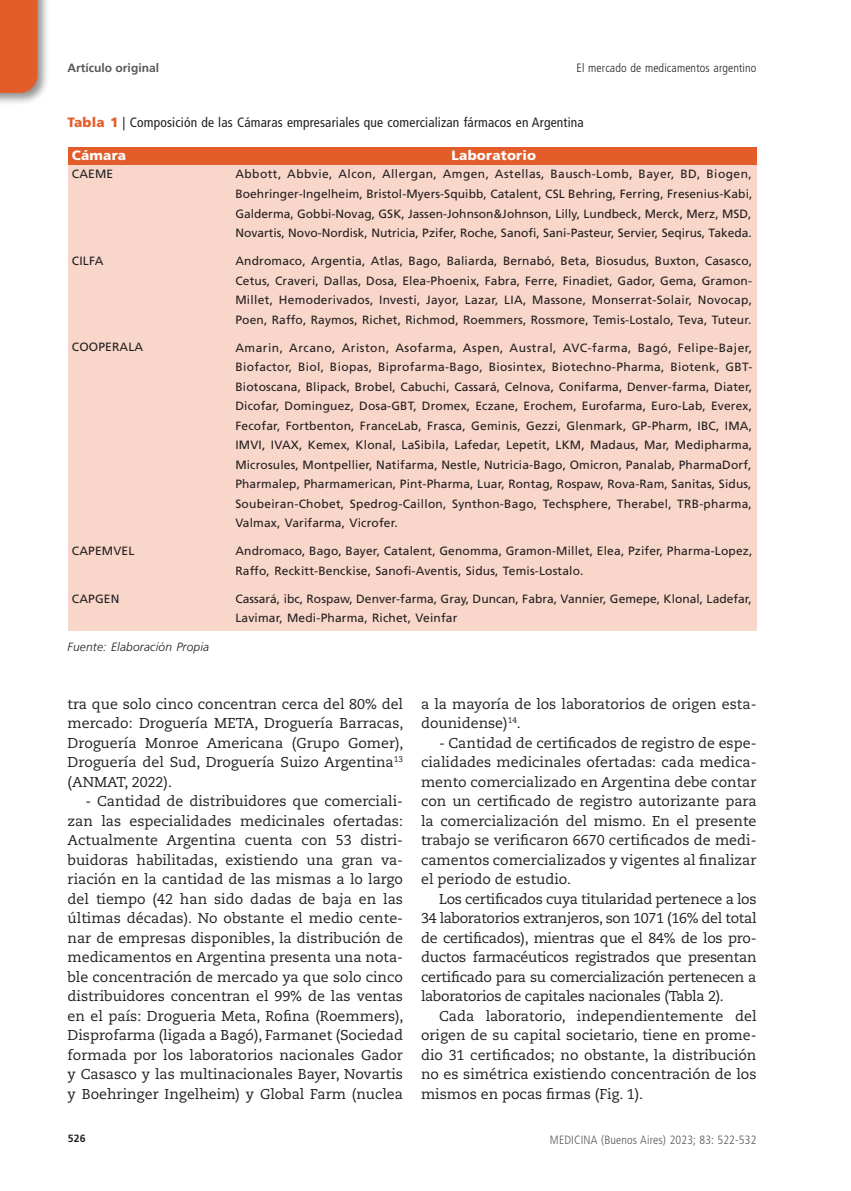
<style>
.page{position:relative;width:851px;height:1191px;background:#fff}
.page>*{position:absolute;margin:0;border:0;box-sizing:border-box;transform-origin:0 0}
.texto1{font:14.25px/19.5px "Caecilia LT Std";color:#231f20;text-align:justify}
.tablatit{font:condensed 13.5px "Frutiger LT Std";letter-spacing:.01em;color:#231f20}
.tablacab{font:900 13.5px "Frutiger LT Std";letter-spacing:.015em;color:#fff}
.tabla{font:12px/19.5px "Frutiger LT Std";letter-spacing:.015em;color:#231f20;text-align:justify}
.t1{font:300 condensed 12px "Frutiger LT Std";letter-spacing:.01em;color:#57585a}
.t2{font:300 condensed 12px "Frutiger LT Std";letter-spacing:.01em;color:#231f20}
.epigrafe_pie{font:italic 300 12px "Frutiger LT Std";letter-spacing:.015em;color:#231f20}
.t3{font:700 12px "Frutiger LT Std";color:#57585a}
.t4{font:700 10.5px "Frutiger LT Std";color:#231f20}
.s1{font-weight:900;font-stretch:normal;color:#e25d29}
</style>
<div class="page">
<div style="left:0;top:0;width:50px;height:105px;background:#231f20;opacity:.5"></div>
<div style="left:0;top:0;width:38px;height:93px;background:#e25d29"></div>
<div style="left:68px;top:165px;width:688px;height:466px;background:#f8d6c9"></div>
<div style="left:68px;top:148px;width:688px;height:17px;background:#e25d29"></div>
<p class="t3" style="left:68px;top:61px;width:93px">Artículo original</p>
<p class="t2" style="left:576px;top:61px;width:181px">El mercado de medicamentos argentino</p>
<p class="tablatit" style="left:68px;top:115px;width:517px"><span class="s1">Tabla 1</span> | Composición de las Cámaras empresariales que comercializan fármacos en Argentina</p>
<p class="tablacab" style="left:72px;top:147px;width:56px">Cámara</p>
<p class="tablacab" style="left:451px;top:147px;width:86px">Laboratorio</p>
<p class="tabla" style="left:235px;top:165px;width:518px">Abbott, Abbvie, Alcon, Allergan, Amgen, Astellas, Bausch-Lomb, Bayer, BD, Biogen, Boehringer-Ingelheim, Bristol-Myers-Squibb, Catalent, CSL Behring, Ferring, Fresenius-Kabi, Galderma, Gobbi-Novag, GSK, Jassen-Johnson&amp;Johnson, Lilly, Lundbeck, Merck, Merz, MSD, Novartis, Novo-Nordisk, Nutricia, Pzifer, Roche, Sanofi, Sani-Pasteur, Servier, Seqirus, Takeda.</p>
<p class="tabla" style="left:235px;top:251px;width:518px">Andromaco, Argentia, Atlas, Bago, Baliarda, Bernabó, Beta, Biosudus, Buxton, Casasco, Cetus, Craveri, Dallas, Dosa, Elea-Phoenix, Fabra, Ferre, Finadiet, Gador, Gema, Gramon-Millet, Hemoderivados, Investi, Jayor, Lazar, LIA, Massone, Monserrat-Solair, Novocap, Poen, Raffo, Raymos, Richet, Richmod, Roemmers, Rossmore, Temis-Lostalo, Teva, Tuteur.</p>
<p class="tabla" style="left:235px;top:338px;width:518px">Amarin, Arcano, Ariston, Asofarma, Aspen, Austral, AVC-farma, Bagó, Felipe-Bajer, Biofactor, Biol, Biopas, Biprofarma-Bago, Biosintex, Biotechno-Pharma, Biotenk, GBT-Biotoscana, Blipack, Brobel, Cabuchi, Cassará, Celnova, Conifarma, Denver-farma, Diater, Dicofar, Dominguez, Dosa-GBT, Dromex, Eczane, Erochem, Eurofarma, Euro-Lab, Everex, Fecofar, Fortbenton, FranceLab, Frasca, Geminis, Gezzi, Glenmark, GP-Pharm, IBC, IMA, IMVI, IVAX, Kemex, Klonal, LaSibila, Lafedar, Lepetit, LKM, Madaus, Mar, Medipharma, Microsules, Montpellier, Natifarma, Nestle, Nutricia-Bago, Omicron, Panalab, PharmaDorf, Pharmalep, Pharmamerican, Pint-Pharma, Luar, Rontag, Rospaw, Rova-Ram, Sanitas, Sidus, Soubeiran-Chobet, Spedrog-Caillon, Synthon-Bago, Techsphere, Therabel, TRB-pharma, Valmax, Varifarma, Vicrofer.</p>
<p class="tabla" style="left:235px;top:541px;width:518px">Andromaco, Bago, Bayer, Catalent, Genomma, Gramon-Millet, Elea, Pzifer, Pharma-Lopez,<br>Raffo, Reckitt-Benckise, Sanofi-Aventis, Sidus, Temis-Lostalo.</p>
<p class="tabla" style="left:235px;top:589px;width:518px">Cassará, ibc, Rospaw, Denver-farma, Gray, Duncan, Fabra, Vannier, Gemepe, Klonal, Ladefar,<br>Lavimar, Medi-Pharma, Richet, Veinfar</p>
<p class="tabla" style="left:72px;top:164px;width:43px">CAEME</p>
<p class="tabla" style="left:72px;top:251px;width:33px">CILFA</p>
<p class="tabla" style="left:72px;top:337px;width:73px">COOPERALA</p>
<p class="tabla" style="left:72px;top:541px;width:64px">CAPEMVEL</p>
<p class="tabla" style="left:72px;top:588px;width:49px">CAPGEN</p>
<p class="epigrafe_pie" style="left:68px;top:640px;width:143px">Fuente: Elaboración Propia</p>
<p class="texto1" style="left:68px;top:694px;width:337px">tra que solo cinco concentran cerca del 80% del mercado: Droguería META, Droguería Barracas, Droguería Monroe Americana (Grupo Gomer), Droguería del Sud, Droguería Suizo Argentina<sup>13 </sup>(ANMAT, 2022).</p>
<p class="texto1" style="left:68px;top:791px;width:337px;text-indent:18px">- Cantidad de distribuidores que comerciali&shy;zan las especialidades medicinales ofertadas:<br>Actualmente Argentina cuenta con 53 distri&shy;buidoras habilitadas, existiendo una gran va&shy;riación en la cantidad de las mismas a lo largo del tiempo (42 han sido dadas de baja en las últimas décadas). No obstante el medio cente&shy;nar de empresas disponibles, la distribución de medicamentos en Argentina presenta una nota&shy;ble concentración de mercado ya que solo cinco distribuidores concentran el 99% de las ventas en el país: Drogueria Meta, Rofina (Roemmers), Disprofarma (ligada a Bagó), Farmanet (Sociedad formada por los laboratorios nacionales Gador y Casasco y las multinacionales Bayer, Novartis y Boehringer Ingelheim) y Global Farm (nuclea</p>
<p class="texto1" style="left:421px;top:694px;width:337px">a la mayoría de los laboratorios de origen esta&shy;dounidense)<sup>14</sup>.</p>
<p class="texto1" style="left:421px;top:733px;width:337px;text-indent:18px">- Cantidad de certificados de registro de espe&shy;cialidades medicinales ofertadas: cada medica&shy;mento comercializado en Argentina debe contar con un certificado de registro autorizante para la comercialización del mismo. En el presente trabajo se verificaron 6670 certificados de medi&shy;camentos comercializados y vigentes al finalizar el periodo de estudio.</p>
<p class="texto1" style="left:421px;top:889px;width:337px;text-indent:18px">Los certificados cuya titularidad pertenece a los 34 laboratorios extranjeros, son 1071 (16% del total de certificados), mientras que el 84% de los pro&shy;ductos farmacéuticos registrados que presentan certificado para su comercialización pertenecen a laboratorios de capitales nacionales (Tabla 2).</p>
<p class="texto1" style="left:421px;top:1006px;width:337px;text-indent:18px">Cada laboratorio, independientemente del origen de su capital societario, tiene en prome&shy;dio 31 certificados; no obstante, la distribución no es simétrica existiendo concentración de los mismos en pocas firmas (Fig. 1).</p>
<p class="t4" style="left:68px;top:1132px;width:19px">526</p>
<p class="t1" style="left:550px;top:1132px;width:208px">MEDICINA (Buenos Aires) 2023; 83: 522-532</p>
</div>
